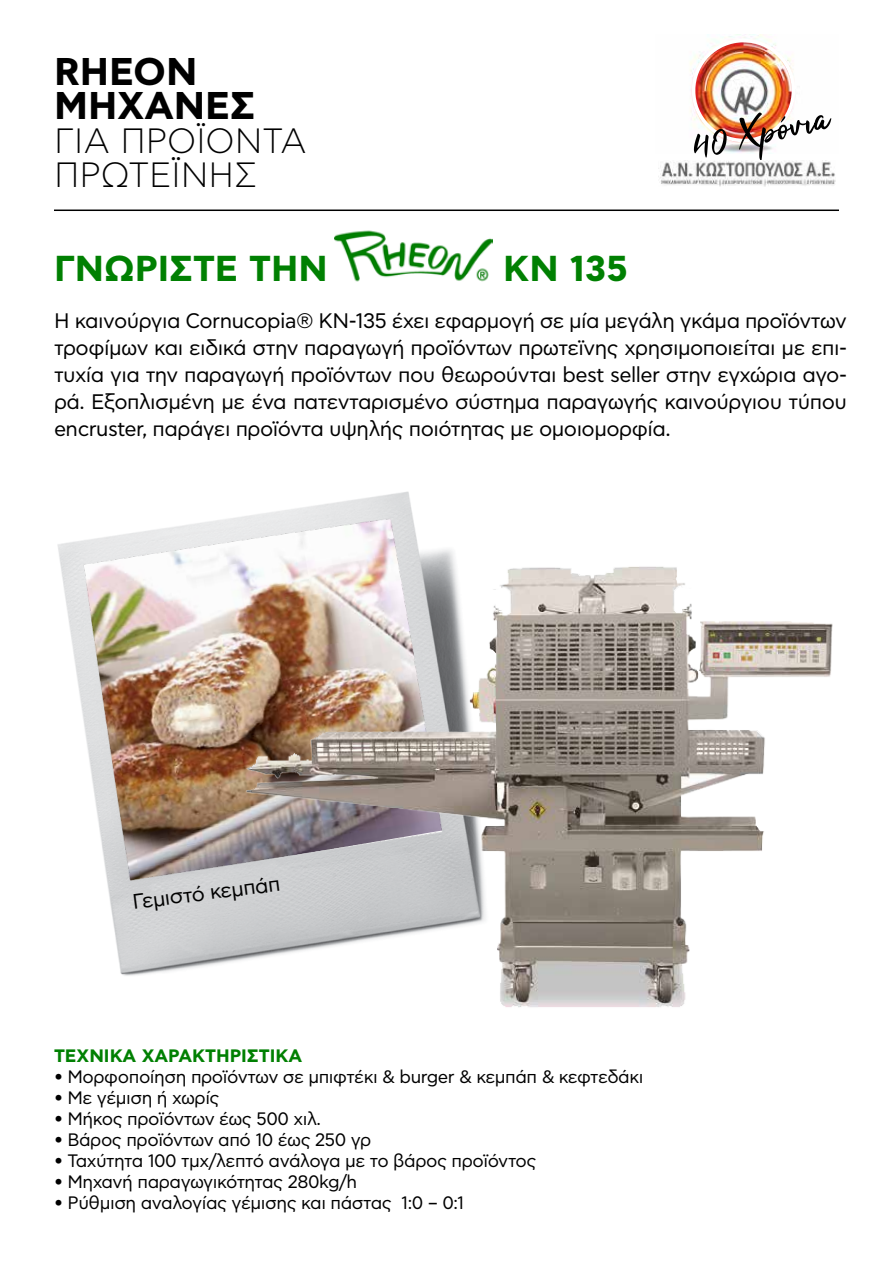
<style>
.page{position:relative;width:893px;height:1263px;background:#fff}
.page>*{position:absolute;margin:0;border:0;box-sizing:border-box;transform-origin:0 0}
.t1{font:700 38.55px/34px "CF Asty Std";color:#000}
.t2{font:700 36px "CF Asty Std";color:#008002}
.t3{font:300 35.1px/34px "CF Asty Std";color:#000}
.t4{font:21px/27px "CF Asty Std";letter-spacing:-.025em;color:#000;text-align:justify}
.t5{font:18px "CF Asty Std";letter-spacing:-.025em;color:#000}
.t6{font:700 18px "CF Asty Std";color:#008002}
</style>
<div class="page">
<img style="left:57px;top:491px;width:397px;height:485px">
<img style="left:690px;top:34px;width:142px;height:116px">
<img style="left:693px;top:41px;width:100px;height:99px;border-radius:50px">
<div style="left:692px;top:39px;width:103px;height:103px;border:4px solid #fff;border-radius:50%"></div>
<img style="left:694px;top:112px;width:137px;height:48px">
<img style="left:658px;top:160px;width:177px;height:27px">
<hr style="left:54px;top:209px;width:785px;height:2px;background:#000">
<img style="left:236px;top:554px;width:597px;height:453px">
<img style="left:334px;top:230px;width:158px;height:52px">
<h1 class="t1" style="left:54px;top:57px;width:203px">RHEON<br>ΜΗΧΑΝΈΣ</h1>
<h3 class="t3" style="left:54px;top:124px;width:254px">για Προϊόντα<br>Πρωτεΐνης</h3>
<h2 class="t2" style="left:54px;top:247px;width:275px">ΓΝΩΡΊΣΤΕ ΤΗΝ</h2>
<h2 class="t2" style="left:503px;top:247px;width:127px">ΚΝ 135</h2>
<p class="t4" style="left:54px;top:308px;width:794px">Η καινούργια Cornucopia® KN-135 έχει εφαρμογή σε μία μεγάλη γκάμα προϊόντων τροφίμων και ειδικά στην παραγωγή προϊόντων πρωτεϊνης χρησιμοποιείται με επι&shy;τυχία για την παραγωγή προϊόντων που θεωρούνται best seller στην εγχώρια αγο&shy;ρά. Εξοπλισμένη με ένα πατενταρισμένο σύστημα παραγωγής καινούργιου τύπου encruster, παράγει προϊόντα υψηλής ποιότητας με ομοιομορφία.</p>
<p class="t4" style="left:131px;top:889px;width:150px;rotate:-7deg">Γεμιστό κεμπάπ</p>
<p class="t6" style="left:54px;top:1045px;width:250px">ΤΕΧΝΙΚΑ ΧΑΡΑΚΤΗΡΙΣΤΙΚΑ</p>
<p class="t5" style="left:54px;top:1067px;width:591px">• Μορφοποίηση προϊόντων σε μπιφτέκι &amp; burger &amp; κεμπάπ &amp; κεφτεδάκι</p>
<p class="t5" style="left:54px;top:1088px;width:167px">• Με γέμιση ή χωρίς</p>
<p class="t5" style="left:54px;top:1109px;width:269px">• Μήκος προϊόντων έως 500 χιλ.</p>
<p class="t5" style="left:54px;top:1130px;width:319px">• Βάρος προϊόντων από 10 έως 250 γρ</p>
<p class="t5" style="left:54px;top:1151px;width:484px">• Ταχύτητα 100 τμχ/λεπτό ανάλογα με το βάρος προϊόντος</p>
<p class="t5" style="left:54px;top:1172px;width:305px">• Μηχανή παραγωγικότητας 280kg/h</p>
<p class="t5" style="left:54px;top:1193px;width:412px">• Ρύθμιση αναλογίας γέμισης και πάστας 1:0 – 0:1</p>
</div>
